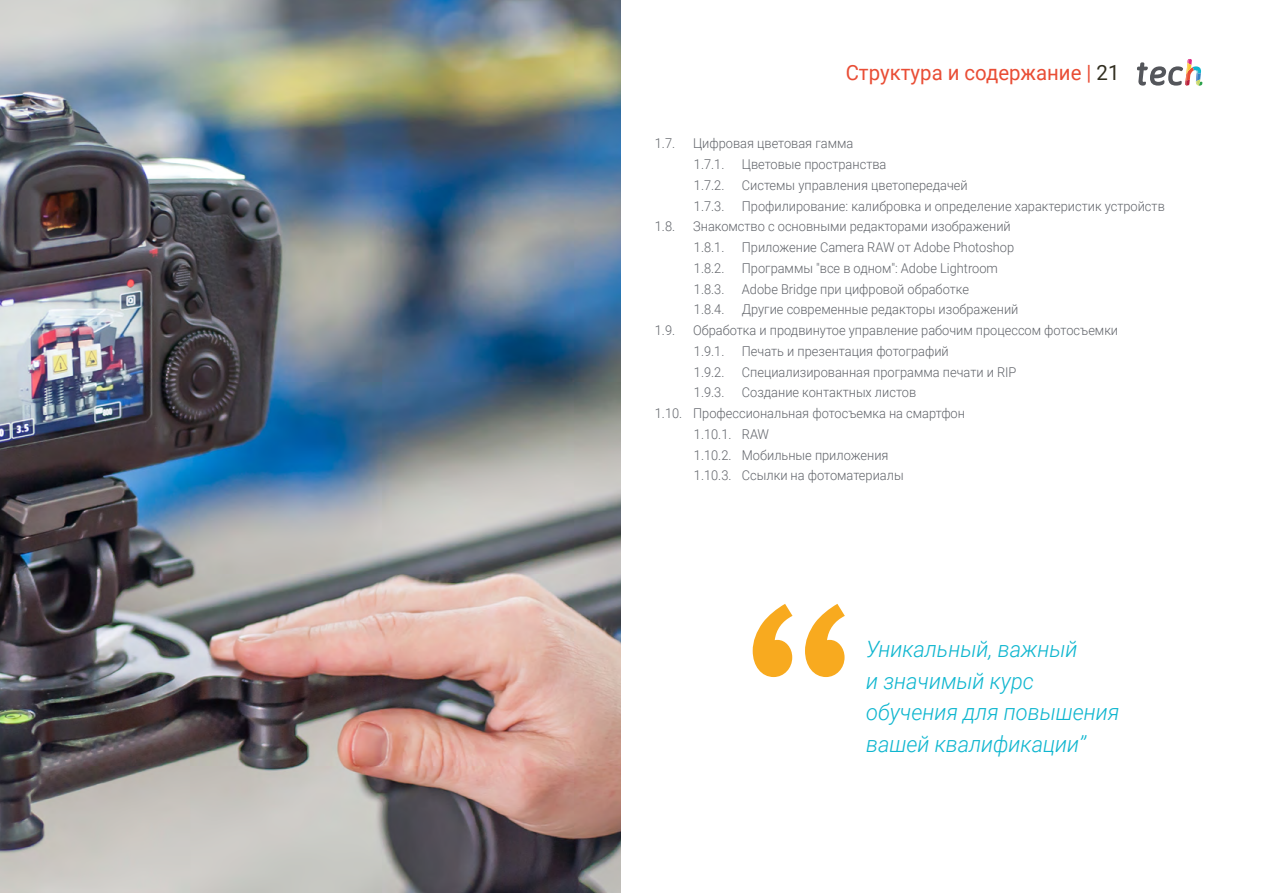
<style>
.page{position:relative;width:1263px;height:893px;background:#fff}
.page>*{position:absolute;margin:0;border:0;box-sizing:border-box;transform-origin:0 0}
.t1{font:italic 300 22.5px/31.5px "Roboto";color:#0fb6cf}
.t2{font:21px "Roboto";color:#e94d35}
.t3{font:300 13.5px/20.7px "Roboto";color:#61646a;scale:.95 1}
.s1{color:#312e20}
</style>
<div class="page">
<img style="left:0;top:0;width:621px;height:893px">
<svg style="left:1137px;top:59px;width:65px;height:27px"></svg>
<svg style="left:753px;top:604px;width:92px;height:73px"></svg>
<h2 class="t2" style="left:846px;top:57px;width:275px">Структура и содержание | <span class="s1">21</span></h2>
<p class="t3" style="left:655px;top:133px;width:23px">1.7.</p>
<p class="t3" style="left:693px;top:133px;width:170px">Цифровая цветовая гамма<br>1.7.1.</p>
<p class="t3" style="left:742px;top:153px;width:154px">Цветовые пространства</p>
<p class="t3" style="left:694px;top:174px;width:34px">1.7.2.</p>
<p class="t3" style="left:742px;top:174px;width:239px">Системы управления цветопередачей</p>
<p class="t3" style="left:694px;top:195px;width:34px">1.7.3.</p>
<p class="t3" style="left:742px;top:195px;width:447px">Профилирование: калибровка и определение характеристик устройств</p>
<p class="t3" style="left:655px;top:216px;width:23px">1.8.</p>
<p class="t3" style="left:693px;top:216px;width:336px">Знакомство с основными редакторами изображений<br>1.8.1.</p>
<p class="t3" style="left:742px;top:236px;width:288px">Приложение Camera RAW от Adobe Photoshop</p>
<p class="t3" style="left:694px;top:257px;width:34px">1.8.2.</p>
<p class="t3" style="left:742px;top:257px;width:271px">Программы "все в одном": Adobe Lightroom</p>
<p class="t3" style="left:694px;top:278px;width:34px">1.8.3.</p>
<p class="t3" style="left:742px;top:278px;width:241px">Adobe Bridge при цифровой обработке</p>
<p class="t3" style="left:694px;top:299px;width:34px">1.8.4.</p>
<p class="t3" style="left:742px;top:299px;width:293px">Другие современные редакторы изображений</p>
<p class="t3" style="left:655px;top:319px;width:23px">1.9.</p>
<p class="t3" style="left:693px;top:319px;width:449px">Обработка и продвинутое управление рабочим процессом фотосъемки<br>1.9.1.</p>
<p class="t3" style="left:742px;top:340px;width:219px">Печать и презентация фотографий</p>
<p class="t3" style="left:694px;top:361px;width:34px">1.9.2.</p>
<p class="t3" style="left:742px;top:361px;width:291px">Специализированная программа печати и RIP</p>
<p class="t3" style="left:694px;top:382px;width:34px">1.9.3.</p>
<p class="t3" style="left:742px;top:382px;width:185px">Создание контактных листов</p>
<p class="t3" style="left:655px;top:402px;width:328px">1.10. Профессиональная фотосъемка на смартфон</p>
<p class="t3" style="left:694px;top:423px;width:81px">1.10.1. RAW</p>
<p class="t3" style="left:694px;top:444px;width:206px">1.10.2. Мобильные приложения</p>
<p class="t3" style="left:694px;top:465px;width:222px">1.10.3. Ссылки на фотоматериалы</p>
<h1 class="t1" style="left:866px;top:633px;width:255px">Уникальный, важный<br>и значимый курс обучения для повышения вашей квалификации’’</h1>
</div>
